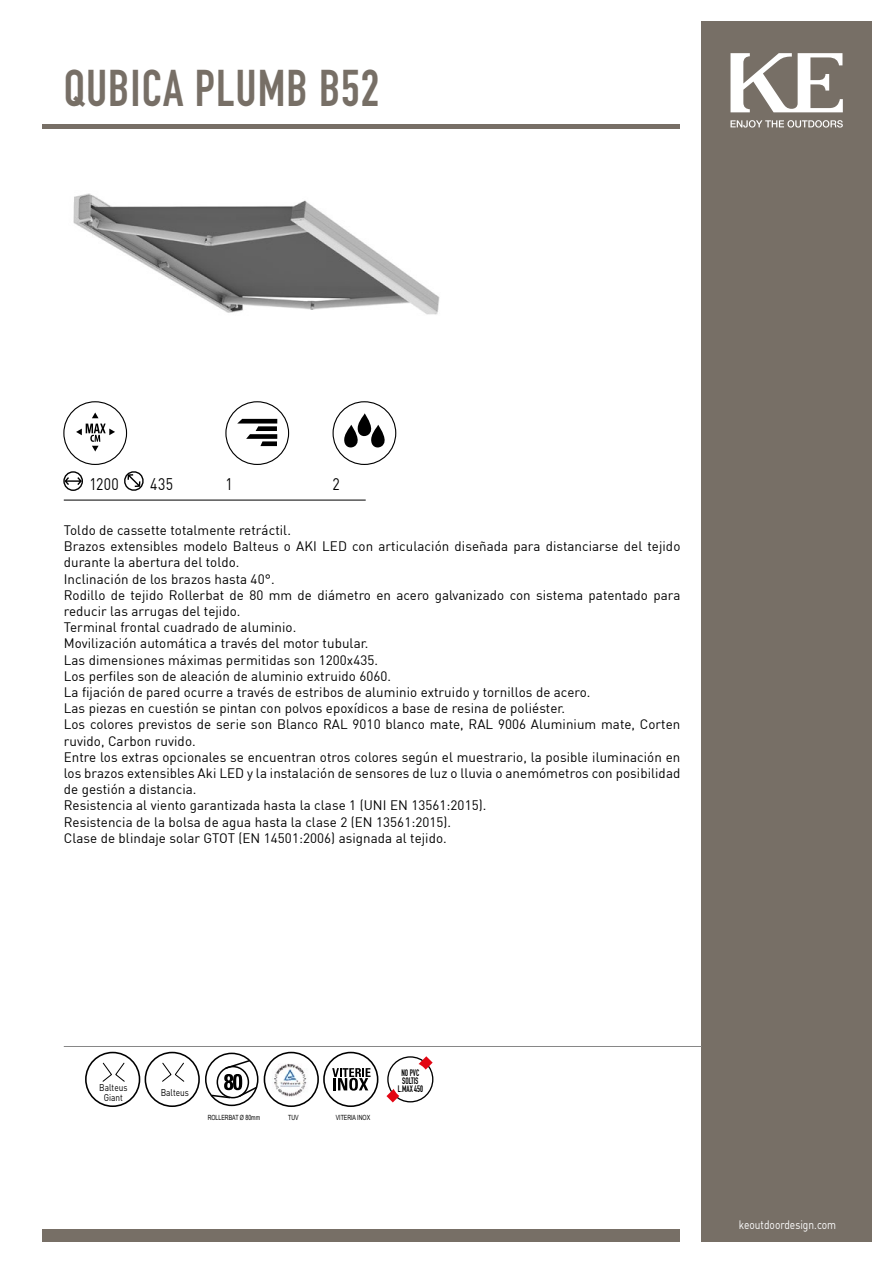
<style>
.page{position:relative;width:893px;height:1263px;background:#fff}
.page>*{position:absolute;margin:0;border:0;box-sizing:border-box;transform-origin:0 0}
.t1{font:50.85px "DIN Engschrift Std";letter-spacing:.02em;color:#776f66}
.t2{font:16.5px "DIN";letter-spacing:.02em;color:#000;scale:.85 1}
.t3{font:13.5px/16.2px "DIN";letter-spacing:.005em;color:#000}
.t4{font:12px "DIN";color:#fff;scale:.85 1}
.t5{font:9.75px/9.9px "DIN";color:#000;text-align:center;scale:.85 1}
.t6{font:9.3px/7.9px "DIN Engschrift Std";color:#000;text-align:center;scale:.85 1}
.t7{font:7.2px "Arial Narrow";color:#000;scale:.9 1}
</style>
<div class="page">
<div style="left:43px;top:1229px;width:637px;height:13px;background:#776f66"></div>
<div style="left:702px;top:21px;width:170px;height:1221px;background:#776f66"></div>
<svg style="left:730px;top:53px;width:113px;height:59px"></svg>
<svg style="left:730px;top:120px;width:113px;height:8px"></svg>
<img style="left:73px;top:193px;width:367px;height:122px">
<hr style="left:43px;top:125px;width:637px;height:4px;background:#776f66">
<hr style="left:64px;top:500px;width:302px;height:1px;background:#000">
<svg style="left:64px;top:472px;width:18px;height:18px"></svg>
<div style="left:63px;top:471px;width:20px;height:20px;border:1px solid #000;border-radius:50%"></div>
<svg style="left:64px;top:477px;width:18px;height:8px"></svg>
<svg style="left:92px;top:412px;width:7px;height:6px"></svg>
<svg style="left:76px;top:424px;width:39px;height:27px"></svg>
<div style="left:63px;top:401px;width:64px;height:64px;border:1px solid #000;border-radius:50%"></div>
<svg style="left:124px;top:471px;width:20px;height:20px"></svg>
<div style="left:225px;top:401px;width:64px;height:64px;border:1px solid #000;border-radius:50%"></div>
<svg style="left:237px;top:419px;width:40px;height:27px"></svg>
<svg style="left:344px;top:413px;width:45px;height:35px"></svg>
<div style="left:333px;top:401px;width:63px;height:64px;border:1px solid #000;border-radius:50%"></div>
<hr style="left:64px;top:1046px;width:638px;height:1px;background:#878787">
<div style="left:85px;top:1052px;width:55px;height:55px;border:2px solid #000;border-radius:50%"></div>
<svg style="left:102px;top:1062px;width:23px;height:20px"></svg>
<div style="left:145px;top:1052px;width:55px;height:55px;border:2px solid #000;border-radius:50%"></div>
<svg style="left:162px;top:1062px;width:23px;height:20px"></svg>
<svg style="left:206px;top:1053px;width:52px;height:52px"></svg>
<div style="left:205px;top:1052px;width:53px;height:54px;border:2px solid #000;border-radius:50%"></div>
<svg style="left:210px;top:1059px;width:48px;height:40px"></svg>
<svg style="left:264px;top:1052px;width:55px;height:55px"></svg>
<img style="left:272px;top:1063px;width:39px;height:35px">
<div style="left:323px;top:1052px;width:55px;height:55px;border:2px solid #000;border-radius:50%"></div>
<svg style="left:332px;top:1068px;width:39px;height:23px"></svg>
<svg style="left:386px;top:1056px;width:47px;height:46px"></svg>
<div style="left:392px;top:1062px;width:38px;height:38px;background:#fff;border-radius:50%"></div>
<h1 class="t1" style="left:64px;top:58px;width:317px">QUBICA PLUMB B52</h1>
<p class="t2" style="left:90px;top:474px;width:36px">1200</p>
<p class="t2" style="left:150px;top:474px;width:28px">435</p>
<p class="t2" style="left:225px;top:474px;width:10px">1</p>
<p class="t2" style="left:332px;top:474px;width:10px">2</p>
<p class="t3" style="left:64px;top:522px;width:618px">Toldo de cassette totalmente retráctil.<br>Brazos extensibles modelo Balteus o AKI LED con articulación diseñada para distanciarse del tejido durante la abertura del toldo.<br>Inclinación de los brazos hasta 40°.<br>Rodillo de tejido Rollerbat de 80 mm de diámetro en acero galvanizado con sistema patentado para reducir las arrugas del tejido.<br>Terminal frontal cuadrado de aluminio.<br>Movilización automática a través del motor tubular.<br>Las dimensiones máximas permitidas son 1200x435.<br>Los perfiles son de aleación de aluminio extruido 6060.<br>La fijación de pared ocurre a través de estribos de aluminio extruido y tornillos de acero.<br>Las piezas en cuestión se pintan con polvos epoxídicos a base de resina de poliéster.<br>Los colores previstos de serie son Blanco RAL 9010 blanco mate, RAL 9006 Aluminium mate, Corten ruvido, Carbon ruvido.<br>Entre los extras opcionales se encuentran otros colores según el muestrario, la posible iluminación en los brazos extensibles Aki LED y la instalación de sensores de luz o lluvia o anemómetros con posibilidad de gestión a distancia.<br>Resistencia al viento garantizada hasta la clase 1 (UNI EN 13561:2015).<br>Resistencia de la bolsa de agua hasta la clase 2 (EN 13561:2015).<br>Clase de blindaje solar GTOT (EN 14501:2006) asignada al tejido.</p>
<p class="t5" style="left:99px;top:1082px;width:35px">Balteus<br>Giant</p>
<p class="t5" style="left:161px;top:1087px;width:35px">Balteus</p>
<p class="t7" style="left:208px;top:1112px;width:60px">ROLLERBAT Ø 80mm</p>
<p class="t7" style="left:288px;top:1112px;width:13px">TUV</p>
<p class="t7" style="left:336px;top:1112px;width:40px">VITERIA INOX</p>
<p class="t6" style="left:398px;top:1068px;width:31px">NO PVC<br>SOLTIS<br>L.MAX 450</p>
<p class="t4" style="left:739px;top:1217px;width:116px">keoutdoordesign.com</p>
</div>
